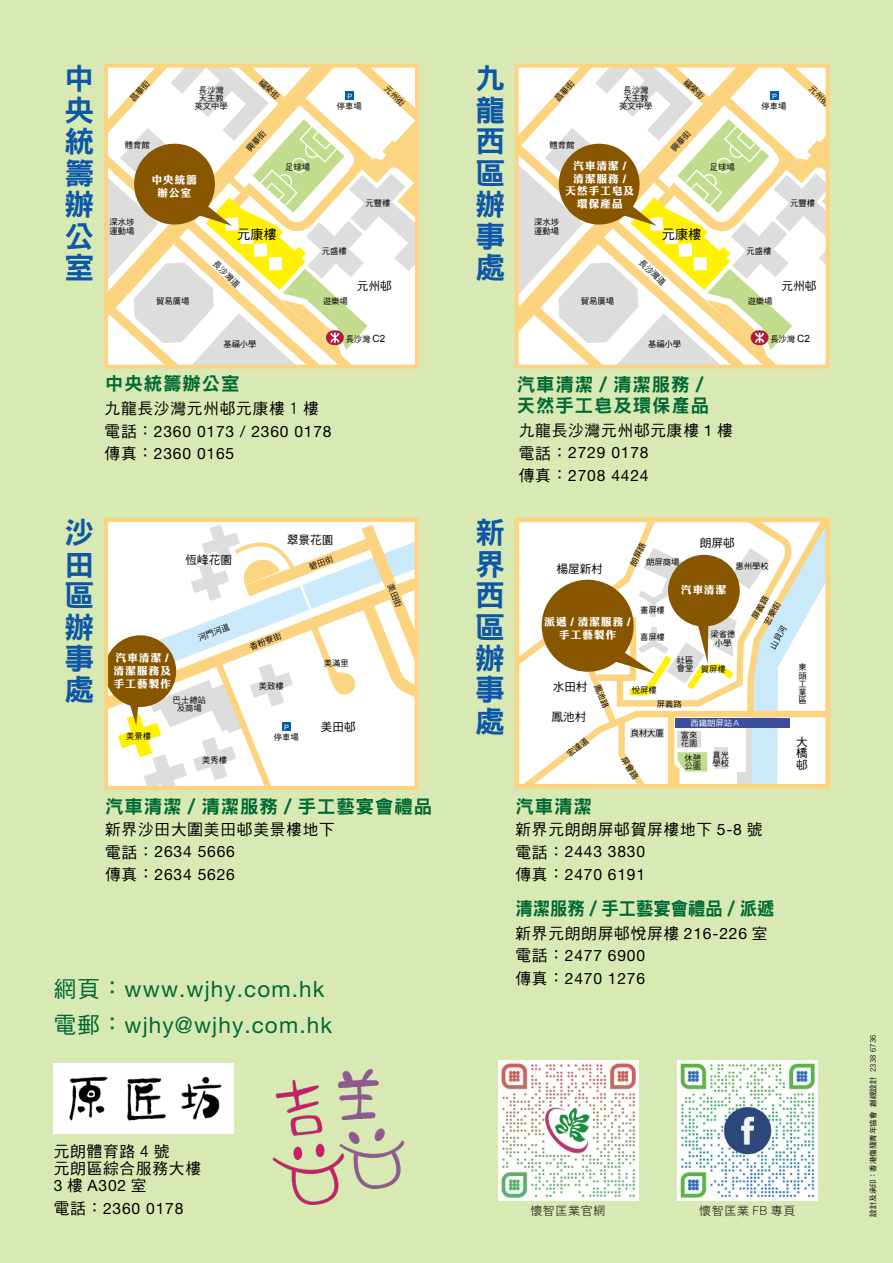
<style>
.page{position:relative;width:893px;height:1263px;background:#d9e9b3}
.page>*{position:absolute;margin:0;border:0;box-sizing:border-box;transform-origin:0 0}
.t1{font:30px/31.3px "DF Hei HK W9";color:#0d57a7;text-align:justify}
.t2{font:22.5px/36px "Helvetica Neue";letter-spacing:.05em;color:#006934}
.t3{font:18.45px/21px "DF Hei HK W9";letter-spacing:.05em;color:#006934}
.t4{font:18.45px "DF Hei HK W9";color:#006934;scale:.94 1}
.t5{font:15.6px/22.6px "Helvetica Neue";letter-spacing:.05em;color:#000}
.t6{font:15.6px/17.1px "DF Hei HK W5";letter-spacing:.05em;color:#000}
.t7{font:13.2px "DF Hei HK W5";color:#000}
.t8{font:12px "DF Hei HK W3";letter-spacing:.05em;color:#000}
.t9{font:11.55px/11.6px "DF Hei HK W5";color:#000;text-align:justify}
.t10{font:900 11.1px/12.9px "M Sung Gold HK";letter-spacing:.05em;color:#fff;text-align:center}
.t11{font:9.9px "Arial";color:#000}
.t12{font:8.25px/8.2px "DF Hei HK W5";color:#000}
.t13{font:8.25px "DF Hei HK W5";color:#fff}
.t14{font:7.5px "DF Hei HK W5";color:#000}
.t15{font:7.2px "Arial";color:#fff}
.s1{font-family:"Helvetica Neue"}
.s2{font-family:"DF Hei HK W5"}
</style>
<div class="page">
<div style="left:104px;top:64px;width:315px;height:305px;border:4px solid #fcd37e"></div>
<div style="left:515px;top:517px;width:315px;height:271px;border:5px solid #fcd37e"></div>
<div style="left:104px;top:518px;width:315px;height:272px;border:4px solid #fcd37e"></div>
<img style="left:498px;top:1061px;width:140px;height:139px">
<img style="left:272px;top:1069px;width:133px;height:136px">
<img style="left:678px;top:1061px;width:140px;height:140px">
<img style="left:54px;top:1063px;width:179px;height:71px">
<svg style="left:106px;top:66px;width:311px;height:301px;background:#ede3c1"></svg>
<svg style="left:517px;top:66px;width:313px;height:303px;background:#ece2c0"></svg>
<svg style="left:517px;top:520px;width:311px;height:266px;background:#e5dcc6"></svg>
<svg style="left:106px;top:520px;width:311px;height:268px;background:#f1ebda"></svg>
<h1 class="t1" style="left:65px;top:62px;width:30px">中央統籌辦公室</h1>
<h1 class="t1" style="left:475px;top:62px;width:30px">九龍西區辦事處</h1>
<p class="t12" style="left:195px;top:86px;width:35px;text-align:center">長沙灣天主教英文中學</p>
<p class="t15" style="left:347px;top:91px;width:6px">P</p>
<p class="t12" style="left:337px;top:102px;width:26px">停車場</p>
<p class="t12" style="left:125px;top:140px;width:26px">體育館</p>
<p class="t12" style="left:285px;top:162px;width:26px">足球場</p>
<h3 class="t10" style="left:151px;top:174px;width:47px">中央統籌辦公室</h3>
<p class="t12" style="left:366px;top:199px;width:26px">元豐樓</p>
<p class="t12" style="left:109px;top:218px;width:26px">深水埗運動場</p>
<h3 class="t7" style="left:237px;top:227px;width:41px">元康樓</h3>
<p class="t12" style="left:322px;top:247px;width:26px">元盛樓</p>
<p class="t12" style="left:218px;top:259px;width:35px;rotate:44deg">長沙灣道</p>
<h3 class="t9" style="left:357px;top:280px;width:36px">元州邨</h3>
<p class="t12" style="left:156px;top:297px;width:35px">貿易廣場</p>
<p class="t12" style="left:223px;top:339px;width:35px">基福小學</p>
<p class="t12" style="left:323px;top:297px;width:26px">遊樂場</p>
<p class="t12" style="left:346px;top:335px;width:26px">長沙灣</p>
<p class="t11" style="left:372px;top:332px;width:14px">C2</p>
<p class="t12" style="left:619px;top:86px;width:35px;text-align:center">長沙灣天主教英文中學</p>
<p class="t12" style="left:550px;top:140px;width:26px">體育館</p>
<h3 class="t10" style="left:565px;top:159px;width:71px">汽車清潔 /<br>清潔服務 /<br>天然手工皂及環保產品</h3>
<p class="t12" style="left:534px;top:218px;width:26px">深水埗運動場</p>
<h3 class="t7" style="left:662px;top:227px;width:41px">元康樓</h3>
<p class="t12" style="left:581px;top:297px;width:35px">貿易廣場</p>
<p class="t12" style="left:644px;top:258px;width:35px;rotate:44deg">長沙灣道</p>
<p class="t12" style="left:710px;top:162px;width:26px">足球場</p>
<p class="t12" style="left:648px;top:339px;width:35px">基福小學</p>
<h3 class="t3" style="left:105px;top:373px;width:136px">中央統籌辦公室</h3>
<h3 class="t3" style="left:517px;top:373px;width:194px">汽車清潔 / 清潔服務／天然手工皂及環保產品</h3>
<h3 class="t6" style="left:519px;top:421px;width:216px">九龍長沙灣元州邨元康樓 <span class="s1">1</span> 樓</h3>
<h3 class="t5" style="left:519px;top:441px;width:131px"><span class="s2">電話：</span>2729 0178<span class="s2">傳真：</span>2708 4424</h3>
<h3 class="t6" style="left:105px;top:400px;width:216px">九龍長沙灣元州邨元康樓 1 樓</h3>
<h3 class="t5" style="left:105px;top:419px;width:229px"><span class="s2">電話：</span>2360 0173 / 2360 0178<span class="s2">傳真：</span>2360 0165</h3>
<p class="t15" style="left:772px;top:91px;width:6px">P</p>
<p class="t12" style="left:762px;top:102px;width:26px">停車場</p>
<p class="t12" style="left:790px;top:199px;width:26px">元豐樓</p>
<p class="t12" style="left:747px;top:247px;width:26px">元盛樓</p>
<h3 class="t9" style="left:782px;top:280px;width:36px">元州邨</h3>
<p class="t12" style="left:748px;top:297px;width:26px">遊樂場</p>
<p class="t12" style="left:770px;top:335px;width:26px">長沙灣</p>
<p class="t11" style="left:797px;top:332px;width:14px">C2</p>
<h1 class="t1" style="left:65px;top:516px;width:30px">沙田區辦事處</h1>
<h3 class="t9" style="left:186px;top:554px;width:48px">恆峰花園</h3>
<h3 class="t9" style="left:287px;top:533px;width:48px">翠景花園</h3>
<h3 class="t10" style="left:114px;top:651px;width:59px;text-align:left">汽車清潔 /清潔服務及手工藝製作</h3>
<p class="t12" style="left:197px;top:635px;width:35px;rotate:-21deg">河門河道</p>
<p class="t12" style="left:249px;top:643px;width:35px;rotate:-21deg">香粉寮街</p>
<p class="t12" style="left:259px;top:681px;width:26px">美致樓</p>
<p class="t12" style="left:126px;top:731px;width:26px">美景樓</p>
<p class="t12" style="left:173px;top:696px;width:35px;text-align:center">巴士總站及商場</p>
<p class="t12" style="left:202px;top:755px;width:26px">美秀樓</p>
<p class="t15" style="left:284px;top:722px;width:6px">P</p>
<p class="t12" style="left:274px;top:733px;width:26px">停車場</p>
<p class="t12" style="left:324px;top:658px;width:26px">美滿里</p>
<h3 class="t9" style="left:321px;top:721px;width:36px">美田邨</h3>
<h1 class="t1" style="left:475px;top:516px;width:30px">新界西區辦事處</h1>
<h3 class="t9" style="left:556px;top:563px;width:48px">楊屋新村</h3>
<h3 class="t10" style="left:544px;top:615px;width:88px">派遞 / 清潔服務 /手工藝製作</h3>
<p class="t12" style="left:646px;top:557px;width:35px">朗屏商場</p>
<h3 class="t9" style="left:700px;top:537px;width:36px">朗屏邨</h3>
<p class="t12" style="left:735px;top:561px;width:35px">惠州學校</p>
<p class="t12" style="left:640px;top:605px;width:26px">畫屏樓</p>
<p class="t12" style="left:640px;top:633px;width:26px">喜屏樓</p>
<h3 class="t10" style="left:681px;top:583px;width:47px">汽車清潔</h3>
<p class="t12" style="left:677px;top:655px;width:18px">社區會堂</p>
<p class="t12" style="left:711px;top:630px;width:26px;text-align:center">梁省德小學</p>
<p class="t12" style="left:701px;top:665px;width:26px">賀屏樓</p>
<h3 class="t9" style="left:553px;top:681px;width:36px">水田村</h3>
<h3 class="t9" style="left:551px;top:711px;width:36px">鳳池村</h3>
<p class="t12" style="left:632px;top:686px;width:26px">悅屏樓</p>
<p class="t12" style="left:657px;top:699px;width:26px">屏義路</p>
<p class="t13" style="left:691px;top:718px;width:51px">西鐵朗屏站Ａ</p>
<p class="t12" style="left:631px;top:729px;width:35px">良材大廈</p>
<p class="t12" style="left:681px;top:730px;width:18px">富來花園</p>
<p class="t12" style="left:684px;top:754px;width:18px">休憩公園</p>
<p class="t12" style="left:712px;top:750px;width:18px">真光學校</p>
<p class="t12" style="left:799px;top:663px;width:10px;text-align:justify">東頭工業區</p>
<h3 class="t9" style="left:796px;top:735px;width:13px">大橋邨</h3>
<h3 class="t3" style="left:105px;top:795px;width:328px">汽車清潔 / 清潔服務 / 手工藝宴會禮品</h3>
<h3 class="t3" style="left:515px;top:795px;width:78px">汽車清潔</h3>
<h3 class="t6" style="left:105px;top:820px;width:231px">新界沙田大圍美田邨美景樓地下</h3>
<h3 class="t5" style="left:105px;top:840px;width:131px"><span class="s2">電話：</span>2634 5666<span class="s2">傳真：</span>2634 5626</h3>
<h3 class="t6" style="left:515px;top:820px;width:248px">新界元朗朗屏邨賀屏樓地下 <span class="s1">5-8</span> 號</h3>
<h3 class="t5" style="left:515px;top:840px;width:131px"><span class="s2">電話：</span>2443 3830<span class="s2">傳真：</span>2470 6191</h3>
<h3 class="t4" style="left:515px;top:898px;width:277px">清潔服務 / 手工藝宴會禮品 / 派遞</h3>
<h2 class="t2" style="left:54px;top:970px;width:280px"><span class="s2">網頁：</span>www.wjhy.com.hk<span class="s2">電郵：</span>wjhy@wjhy.com.hk</h2>
<h3 class="t6" style="left:515px;top:924px;width:253px">新界元朗朗屏邨悅屏樓 <span class="s1">216-226</span> 室</h3>
<h3 class="t5" style="left:515px;top:944px;width:131px"><span class="s2">電話：</span>2477 6900<span class="s2">傳真：</span>2470 1276</h3>
<h3 class="t6" style="left:54px;top:1143px;width:149px">元朗體育路 4 號<br>元朗區綜合服務大樓</h3>
<h3 class="t5" style="left:54px;top:1174px;width:131px">3 <span class="s2">樓</span> A302 <span class="s2">室<br>電話：</span>2360 0178</h3>
<h3 class="t8" style="left:530px;top:1204px;width:76px">懷智匡業官網</h3>
<h3 class="t8" style="left:699px;top:1204px;width:98px">懷智匡業 FB 專頁</h3>
<p class="t14" style="left:869px;top:1217px;width:184px;rotate:-90deg">設計及承印：香港傷殘青年協會 創視設計 2338 6736</p>
</div>
